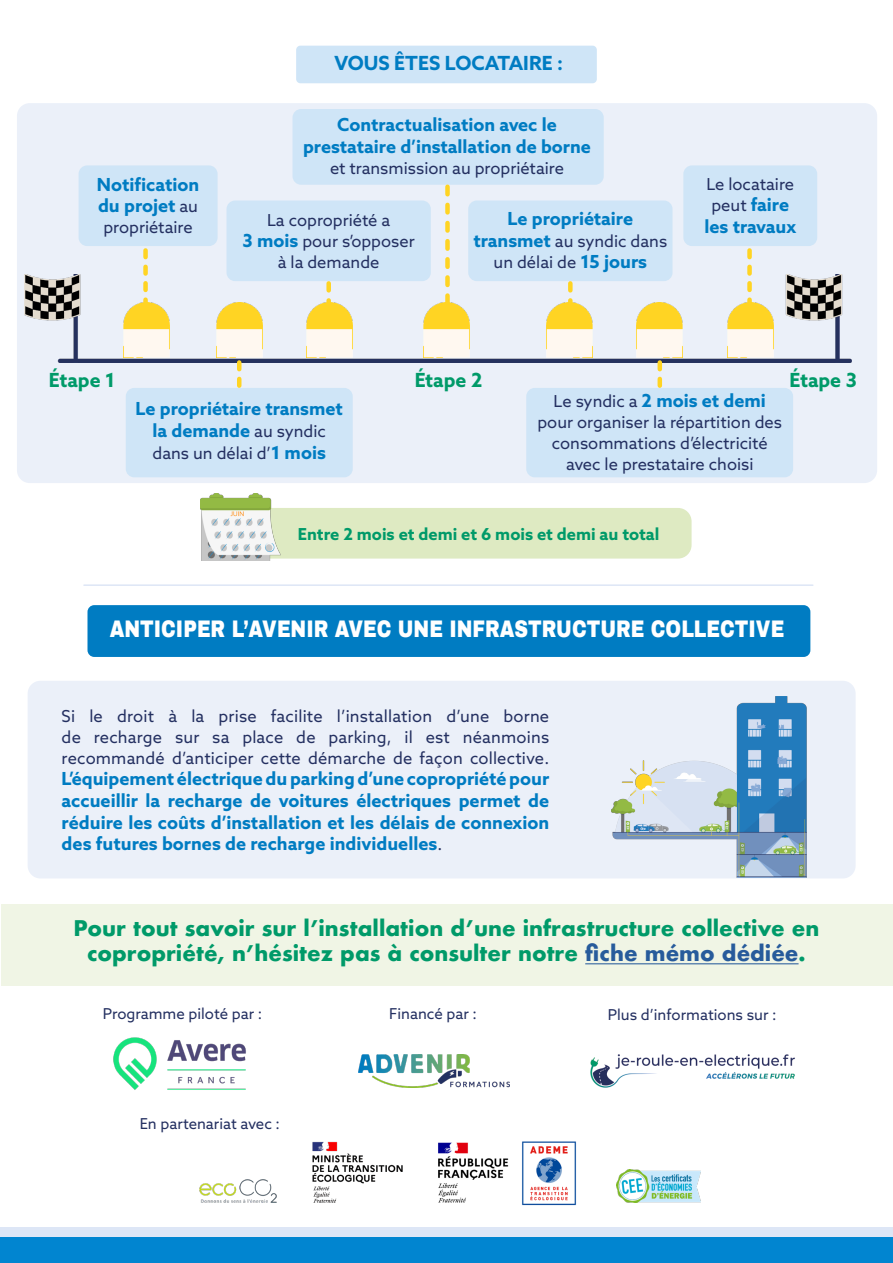
<style>
.page{position:relative;width:893px;height:1263px;background:#fff}
.page>*{position:absolute;margin:0;border:0;box-sizing:border-box;transform-origin:0 0}
.t1{font:900 23.4px "Archivo";color:#fff;scale:.81 1}
.t2{font:700 21px/25.2px "Futura";color:#009a69;text-align:center}
.t3{font:700 19.5px "Azo Sans";color:#007cc2}
.t4{font:700 19.5px "Azo Sans";color:#009a69}
.t5{font:700 18px/21.6px "Azo Sans";color:#007cc2;text-align:center}
.t6{font:16.5px/21px "Azo Sans";color:#243061;text-align:center}
.t7{font:700 16.5px "Azo Sans";color:#009a69}
.t8{font:15px "Azo Sans";color:#243061}
.s1{font-weight:400;font-size:16.5px;color:#243061}
.s2{font-weight:700;font-size:18px;color:#007cc2}
.s3{color:#275b9b}
</style>
<div class="page">
<img style="left:113px;top:1037px;width:133px;height:53px">
<img style="left:359px;top:1054px;width:150px;height:33px">
<div style="left:0;top:1228px;width:893px;height:35px;background:#dde6f6"></div>
<div style="left:0;top:1237px;width:893px;height:26px;background:#0185d0"></div>
<img style="left:590px;top:1054px;width:205px;height:34px">
<img style="left:522px;top:1141px;width:55px;height:65px">
<img style="left:312px;top:1141px;width:90px;height:62px">
<img style="left:616px;top:1170px;width:85px;height:32px">
<img style="left:438px;top:1142px;width:71px;height:61px">
<img style="left:199px;top:1179px;width:78px;height:24px">
<div style="left:87px;top:605px;width:723px;height:52px;background:#007cc2;border-radius:7px"></div>
<div style="left:1px;top:904px;width:892px;height:81px;background:#f0f5e5"></div>
<hr style="left:585px;top:963px;width:214px;height:1px;background:#275b9b">
<div style="left:296px;top:46px;width:301px;height:37px;background:#cfe5f7;border-radius:4px"></div>
<hr style="left:84px;top:584px;width:729px;height:2px;background:#dde6f6">
<div style="left:17px;top:103px;width:860px;height:380px;background:#ebf0f9;border-radius:13px"></div>
<img style="left:24px;top:274px;width:828px;height:88px">
<div style="left:79px;top:165px;width:139px;height:81px;background:#cfe5f7;border-radius:9px"></div>
<div style="left:227px;top:200px;width:204px;height:81px;background:#cfe5f7;border-radius:9px"></div>
<div style="left:468px;top:200px;width:204px;height:81px;background:#cfe5f7;border-radius:9px"></div>
<div style="left:126px;top:388px;width:227px;height:89px;background:#cfe5f7;border-radius:9px"></div>
<div style="left:526px;top:388px;width:267px;height:89px;background:#cfe5f7;border-radius:9px"></div>
<div style="left:683px;top:165px;width:134px;height:81px;background:#cfe5f7;border-radius:9px"></div>
<div style="left:293px;top:109px;width:311px;height:76px;background:#cfe5f7;border-radius:9px"></div>
<svg style="left:237px;top:358px;width:4px;height:28px"></svg>
<svg style="left:657px;top:358px;width:5px;height:28px"></svg>
<img style="left:123px;top:302px;width:46px;height:56px">
<img style="left:307px;top:302px;width:45px;height:56px">
<img style="left:547px;top:302px;width:45px;height:56px">
<img style="left:216px;top:302px;width:46px;height:56px">
<img style="left:637px;top:302px;width:46px;height:56px">
<img style="left:424px;top:302px;width:45px;height:56px">
<img style="left:727px;top:302px;width:46px;height:56px">
<svg style="left:445px;top:187px;width:5px;height:134px"></svg>
<svg style="left:143px;top:250px;width:5px;height:73px"></svg>
<svg style="left:326px;top:283px;width:5px;height:24px"></svg>
<svg style="left:568px;top:283px;width:5px;height:24px"></svg>
<svg style="left:747px;top:250px;width:5px;height:73px"></svg>
<div style="left:256px;top:508px;width:436px;height:51px;background:#deeac2;border-radius:14px"></div>
<img style="left:200px;top:493px;width:81px;height:67px">
<div style="left:28px;top:681px;width:828px;height:197px;background:#ebf0f9;border-radius:13px"></div>
<img style="left:611px;top:697px;width:195px;height:180px">
<p class="t3" style="left:335px;top:50px;width:230px">VOUS ÊTES LOCATAIRE :</p>
<p class="t5" style="left:303px;top:114px;width:290px">Contractualisation avec le prestataire d’installation de borne</p>
<p class="t6" style="left:330px;top:157px;width:236px">et transmission au propriétaire</p>
<p class="t5" style="left:97px;top:173px;width:104px;text-align:left">Notification du projet <span class="s1">au</span></p>
<p class="t6" style="left:103px;top:217px;width:91px">propriétaire</p>
<p class="t6" style="left:243px;top:209px;width:174px">La copropriété a<br><span class="s2">3 mois</span> pour s’opposer à la demande</p>
<p class="t5" style="left:508px;top:207px;width:127px">Le propriétaire</p>
<p class="t6" style="left:473px;top:230px;width:195px;line-height:21.6px"><span class="s2">transmet</span> au syndic dans un délai de <span class="s2">15 jours</span></p>
<p class="t6" style="left:706px;top:173px;width:89px">Le locataire</p>
<p class="t5" style="left:704px;top:194px;width:93px"><span class="s1">peut</span> faire les travaux</p>
<p class="t4" style="left:49px;top:367px;width:68px">Étape 1</p>
<p class="t4" style="left:415px;top:367px;width:69px">Étape 2</p>
<p class="t4" style="left:789px;top:367px;width:69px">Étape 3</p>
<p class="t5" style="left:554px;top:389px;width:214px"><span class="s1">Le syndic a</span> 2 mois et demi</p>
<p class="t6" style="left:537px;top:411px;width:246px">pour organiser la répartition des consommations d’électricité avec le prestataire choisi</p>
<p class="t5" style="left:136px;top:398px;width:209px">Le propriétaire transmet la demande <span class="s1">au syndic</span></p>
<p class="t6" style="left:153px;top:442px;width:175px">dans un délai d’<span class="s2">1 mois</span></p>
<p class="t7" style="left:298px;top:523px;width:363px">Entre 2 mois et demi et 6 mois et demi au total</p>
<h1 class="t1" style="left:110px;top:615px;width:834px">ANTICIPER L’AVENIR AVEC UNE INFRASTRUCTURE COLLECTIVE</h1>
<p class="t6" style="left:62px;top:705px;width:489px;text-align:justify">Si le droit à la prise facilite l’installation d’une borne de recharge sur sa place de parking, il est néanmoins recommandé d’anticiper cette démarche de façon collective.</p>
<p class="t5" style="left:62px;top:768px;width:489px;text-align:justify">L’équipement électrique du parking d’une copropriété pour accueillir la recharge de voitures électriques permet de réduire les coûts d’installation et les délais de connexion des futures bornes de recharge individuelles<span class="s1">.</span></p>
<p class="t2" style="left:74px;top:915px;width:747px">Pour tout savoir sur l’installation d’une infrastructure collective en copropriété, n’hésitez pas à consulter notre <span class="s3">fiche mémo dédiée</span>.</p>
<p class="t8" style="left:103px;top:1004px;width:161px">Programme piloté par :</p>
<p class="t8" style="left:389px;top:1003px;width:89px">Financé par :</p>
<p class="t8" style="left:140px;top:1113px;width:142px">En partenariat avec :</p>
<p class="t8" style="left:608px;top:1004px;width:170px">Plus d’informations sur :</p>
</div>
